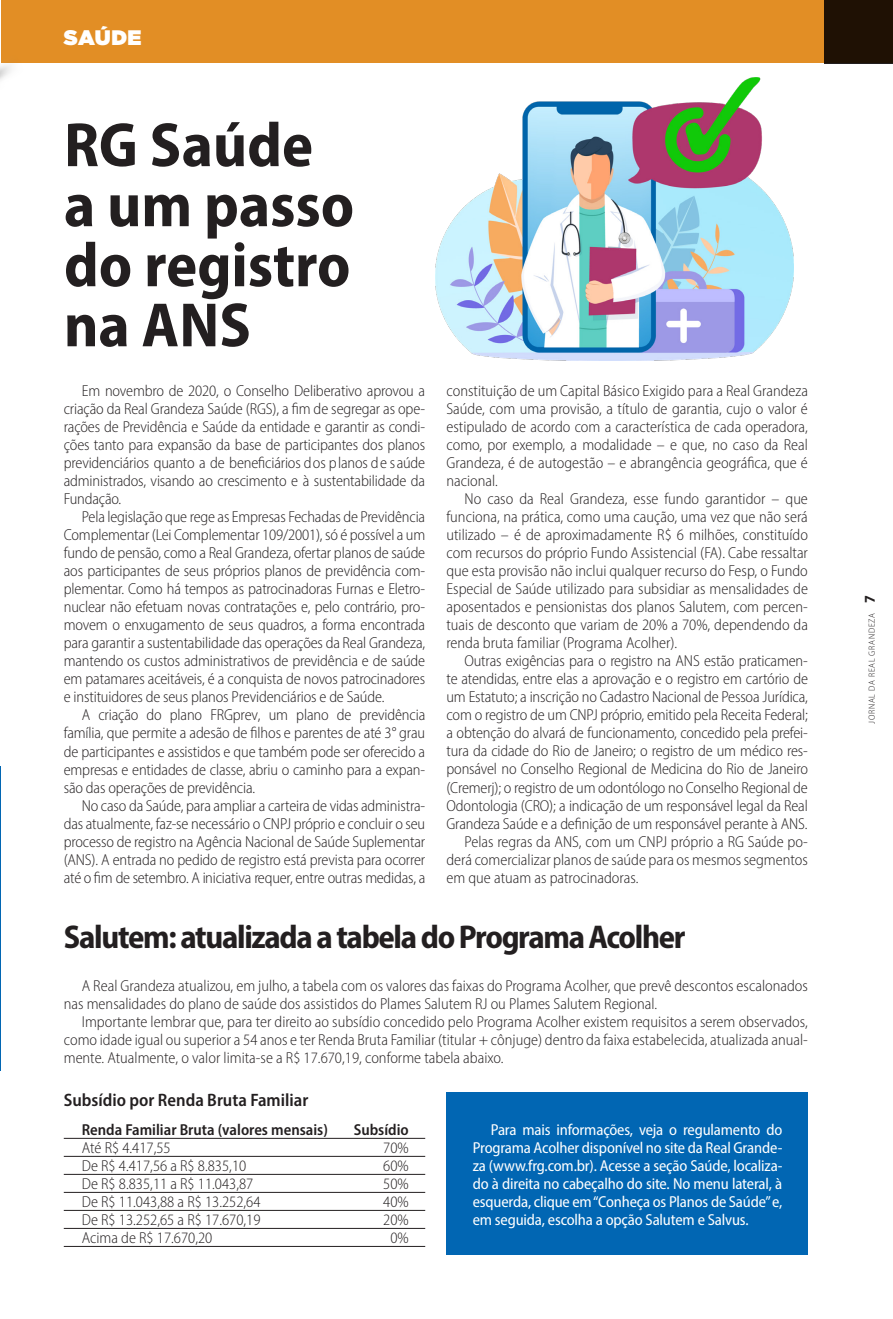
<style>
.page{position:relative;width:893px;height:1319px;background:#fff}
.page>*{position:absolute;margin:0;border:0;box-sizing:border-box;transform-origin:0 0}
._1_TITULO{font:700 semi-condensed 63px/60px "Myriad Pro";color:#231f20}
._1_TITULO-2{font:700 semi-condensed 33px "Myriad Pro";letter-spacing:-.04em;color:#231f20}
._1_RUBRICA{font:900 21px "Gotham";letter-spacing:.015em;color:#fff}
._1_INTERTIT{font:600 semi-condensed 18px "Myriad Pro";color:#231f20}
._1_TEXTO{font:300 semi-condensed 15.9px/18px "Myriad Pro";color:#231f20;text-align:justify}
._1_TITULO-3{font:300 semi-condensed 15.9px "Myriad Pro";letter-spacing:-.01em;color:#231f20}
._1_TEXTO-2{font:semi-condensed 15.9px/18px "Myriad Pro";letter-spacing:-.01em;color:#fff;text-align:justify}
._1_TEXTO-3{font:600 semi-condensed 15.9px "Myriad Pro";color:#231f20}
.t1{font:300 semi-condensed 9px "Myriad Pro";letter-spacing:.08em;color:#231f20}
.s1{font-weight:700;font-size:15px}
</style>
<div class="page">
<div style="left:1px;top:0;width:892px;height:63px;background:#e28e25"></div>
<div style="left:824px;top:0;width:69px;height:64px;background:#1f1104"></div>
<hr style="left:64px;top:1137px;width:361px;height:1px;background:#231f20">
<hr style="left:64px;top:1155px;width:361px;height:1px;background:#231f20">
<hr style="left:64px;top:1173px;width:361px;height:1px;background:#231f20">
<hr style="left:64px;top:1191px;width:361px;height:1px;background:#231f20">
<hr style="left:64px;top:1209px;width:361px;height:1px;background:#231f20">
<hr style="left:64px;top:1227px;width:361px;height:1px;background:#231f20">
<hr style="left:64px;top:1245px;width:361px;height:1px;background:#231f20">
<div style="left:446px;top:1092px;width:362px;height:162px;background:#0166b3"></div>
<hr style="left:0;top:766px;width:1px;height:305px;background:#0166b3">
<img style="left:436px;top:77px;width:357px;height:283px">
<p class="_1_RUBRICA" style="left:64px;top:22px;width:79px">SAÚDE</p>
<p class="_1_TITULO" style="left:64px;top:113px;width:292px">RG Saúde a um passo do registro na ANS</p>
<p class="_1_TITULO-3" style="left:82px;top:381px;width:345px">Em novembro de 2020, o Conselho Deliberativo aprovou a</p>
<p class="_1_TITULO-3" style="left:64px;top:399px;width:363px">criação da Real Grandeza Saúde (RGS), a fim de segregar as ope-</p>
<p class="_1_TITULO-3" style="left:64px;top:417px;width:363px">rações de Previdência e Saúde da entidade e garantir as condi-</p>
<p class="_1_TITULO-3" style="left:64px;top:435px;width:363px">ções tanto para expansão da base de participantes dos planos</p>
<p class="_1_TITULO-3" style="left:64px;top:453px;width:363px">previdenciários quanto a de beneficiários dos planos de saúde</p>
<p class="_1_TITULO-3" style="left:64px;top:471px;width:363px">administrados, visando ao crescimento e à sustentabilidade da</p>
<p class="_1_TITULO-3" style="left:64px;top:489px;width:59px">Fundação.</p>
<p class="_1_TITULO-3" style="left:82px;top:507px;width:345px">Pela legislação que rege as Empresas Fechadas de Previdência</p>
<p class="_1_TITULO-3" style="left:64px;top:525px;width:363px">Complementar (Lei Complementar 109/2001), só é possível a um</p>
<p class="_1_TITULO-3" style="left:64px;top:543px;width:363px">fundo de pensão, como a Real Grandeza, ofertar planos de saúde</p>
<p class="_1_TITULO-3" style="left:64px;top:561px;width:363px">aos participantes de seus próprios planos de previdência com-</p>
<p class="_1_TITULO-3" style="left:64px;top:579px;width:363px">plementar. Como há tempos as patrocinadoras Furnas e Eletro-</p>
<p class="_1_TITULO-3" style="left:64px;top:597px;width:363px">nuclear não efetuam novas contratações e, pelo contrário, pro-</p>
<p class="_1_TITULO-3" style="left:64px;top:615px;width:363px">movem o enxugamento de seus quadros, a forma encontrada</p>
<p class="_1_TITULO-3" style="left:64px;top:633px;width:363px">para garantir a sustentabilidade das operações da Real Grandeza,</p>
<p class="_1_TITULO-3" style="left:64px;top:651px;width:363px">mantendo os custos administrativos de previdência e de saúde</p>
<p class="_1_TITULO-3" style="left:64px;top:669px;width:363px">em patamares aceitáveis, é a conquista de novos patrocinadores</p>
<p class="_1_TITULO-3" style="left:64px;top:687px;width:322px">e instituidores de seus planos Previdenciários e de Saúde.</p>
<p class="_1_TITULO-3" style="left:82px;top:705px;width:345px">A criação do plano FRGprev, um plano de previdência</p>
<p class="_1_TITULO-3" style="left:64px;top:723px;width:363px">família, que permite a adesão de filhos e parentes de até 3° grau</p>
<p class="_1_TITULO-3" style="left:64px;top:741px;width:363px">de participantes e assistidos e que também pode ser oferecido a</p>
<p class="_1_TITULO-3" style="left:64px;top:759px;width:363px">empresas e entidades de classe, abriu o caminho para a expan-</p>
<p class="_1_TITULO-3" style="left:64px;top:777px;width:193px">são das operações de previdência.</p>
<p class="_1_TITULO-3" style="left:82px;top:795px;width:345px">No caso da Saúde, para ampliar a carteira de vidas administra-</p>
<p class="_1_TITULO-3" style="left:64px;top:813px;width:363px">das atualmente, faz-se necessário o CNPJ próprio e concluir o seu</p>
<p class="_1_TITULO-3" style="left:64px;top:831px;width:363px">processo de registro na Agência Nacional de Saúde Suplementar</p>
<p class="_1_TITULO-3" style="left:64px;top:849px;width:363px">(ANS). A entrada no pedido de registro está prevista para ocorrer</p>
<p class="_1_TITULO-3" style="left:64px;top:867px;width:363px">até o fim de setembro. A iniciativa requer, entre outras medidas, a</p>
<p class="_1_TITULO-2" style="left:64px;top:915px;width:623px">Salutem: atualizada a tabela do Programa Acolher</p>
<p class="_1_TEXTO" style="left:64px;top:976px;width:746px;text-indent:18px">A Real Grandeza atualizou, em julho, a tabela com os valores das faixas do Programa Acolher, que prevê descontos escalonados nas mensalidades do plano de saúde dos assistidos do Plames Salutem RJ ou Plames Salutem Regional.</p>
<p class="_1_TEXTO" style="left:64px;top:1012px;width:746px;text-indent:18px">Importante lembrar que, para ter direito ao subsídio concedido pelo Programa Acolher existem requisitos a serem observados, como idade igual ou superior a 54 anos e ter Renda Bruta Familiar (titular + cônjuge) dentro da faixa estabelecida, atualizada anual&shy;mente. Atualmente, o valor limita-se a R$ 17.670,19, conforme tabela abaixo.</p>
<p class="_1_INTERTIT" style="left:64px;top:1088px;width:246px">Subsídio por Renda Bruta Familiar</p>
<p class="_1_TEXTO-3" style="left:82px;top:1119px;width:248px">Renda Familiar Bruta (valores mensais)</p>
<p class="_1_TEXTO-3" style="left:354px;top:1119px;width:57px">Subsídio</p>
<p class="_1_TEXTO" style="left:82px;top:1138px;width:90px">Até R$ 4.417,55</p>
<p class="_1_TEXTO" style="left:383px;top:1138px;width:27px">70%</p>
<p class="_1_TEXTO" style="left:82px;top:1156px;width:166px">De R$ 4.417,56 a R$ 8.835,10</p>
<p class="_1_TEXTO" style="left:383px;top:1156px;width:27px">60%</p>
<p class="_1_TEXTO" style="left:82px;top:1174px;width:173px">De R$ 8.835,11 a R$ 11.043,87</p>
<p class="_1_TEXTO" style="left:383px;top:1174px;width:27px">50%</p>
<p class="_1_TEXTO" style="left:82px;top:1192px;width:180px">De R$ 11.043,88 a R$ 13.252,64</p>
<p class="_1_TEXTO" style="left:383px;top:1192px;width:27px">40%</p>
<p class="_1_TEXTO" style="left:82px;top:1210px;width:180px">De R$ 13.252,65 a R$ 17.670,19</p>
<p class="_1_TEXTO" style="left:383px;top:1210px;width:27px">20%</p>
<p class="_1_TEXTO" style="left:82px;top:1228px;width:132px">Acima de R$ 17.670,20</p>
<p class="_1_TEXTO" style="left:390px;top:1228px;width:20px">0%</p>
<p class="_1_TEXTO" style="left:446px;top:382px;width:363px">constituição de um Capital Básico Exigido para a Real Grandeza Saúde, com uma provisão, a título de garantia, cujo o valor é estipulado de acordo com a característica de cada operadora, como, por exemplo, a modalidade – e que, no caso da Real Grandeza, é de autogestão – e abrangência geográfica, que é nacional.</p>
<p class="_1_TEXTO" style="left:446px;top:490px;width:363px;text-indent:18px">No caso da Real Grandeza, esse fundo garantidor – que funciona, na prática, como uma caução, uma vez que não será utilizado – é de aproximadamente R$ 6 milhões, constituído com recursos do próprio Fundo Assistencial (FA). Cabe ressaltar que esta provisão não inclui qualquer recurso do Fesp, o Fundo Especial de Saúde utilizado para subsidiar as mensalidades de aposentados e pensionistas dos planos Salutem, com percen&shy;tuais de desconto que variam de 20% a 70%, dependendo da renda bruta familiar (Programa Acolher).</p>
<p class="_1_TEXTO" style="left:446px;top:652px;width:363px;text-indent:18px">Outras exigências para o registro na ANS estão praticamen&shy;te atendidas, entre elas a aprovação e o registro em cartório de um Estatuto; a inscrição no Cadastro Nacional de Pessoa Jurídica, com o registro de um CNPJ próprio, emitido pela Receita Federal; a obtenção do alvará de funcionamento, concedido pela prefei&shy;tura da cidade do Rio de Janeiro; o registro de um médico res&shy;ponsável no Conselho Regional de Medicina do Rio de Janeiro (Cremerj); o registro de um odontólogo no Conselho Regional de Odontologia (CRO); a indicação de um responsável legal da Real Grandeza Saúde e a definição de um responsável perante à ANS.</p>
<p class="_1_TEXTO" style="left:446px;top:832px;width:363px;text-indent:18px">Pelas regras da ANS, com um CNPJ próprio a RG Saúde po&shy;derá comercializar planos de saúde para os mesmos segmentos em que atuam as patrocinadoras.</p>
<p class="_1_TEXTO-2" style="left:473px;top:1119px;width:311px;text-indent:18px">Para mais informações, veja o regulamento do Programa Acolher disponível no site da Real Grande&shy;za (www.frg.com.br). Acesse a seção Saúde, localiza&shy;do à direita no cabeçalho do site. No menu lateral, à esquerda, clique em “Conheça os Planos de Saúde” e, em seguida, escolha a opção Salutem e Salvus.</p>
<p class="t1" style="left:866px;top:723px;width:130px;rotate:-90deg">JORNAL DA REAL GRANDEZA <span class="s1">7</span></p>
</div>
